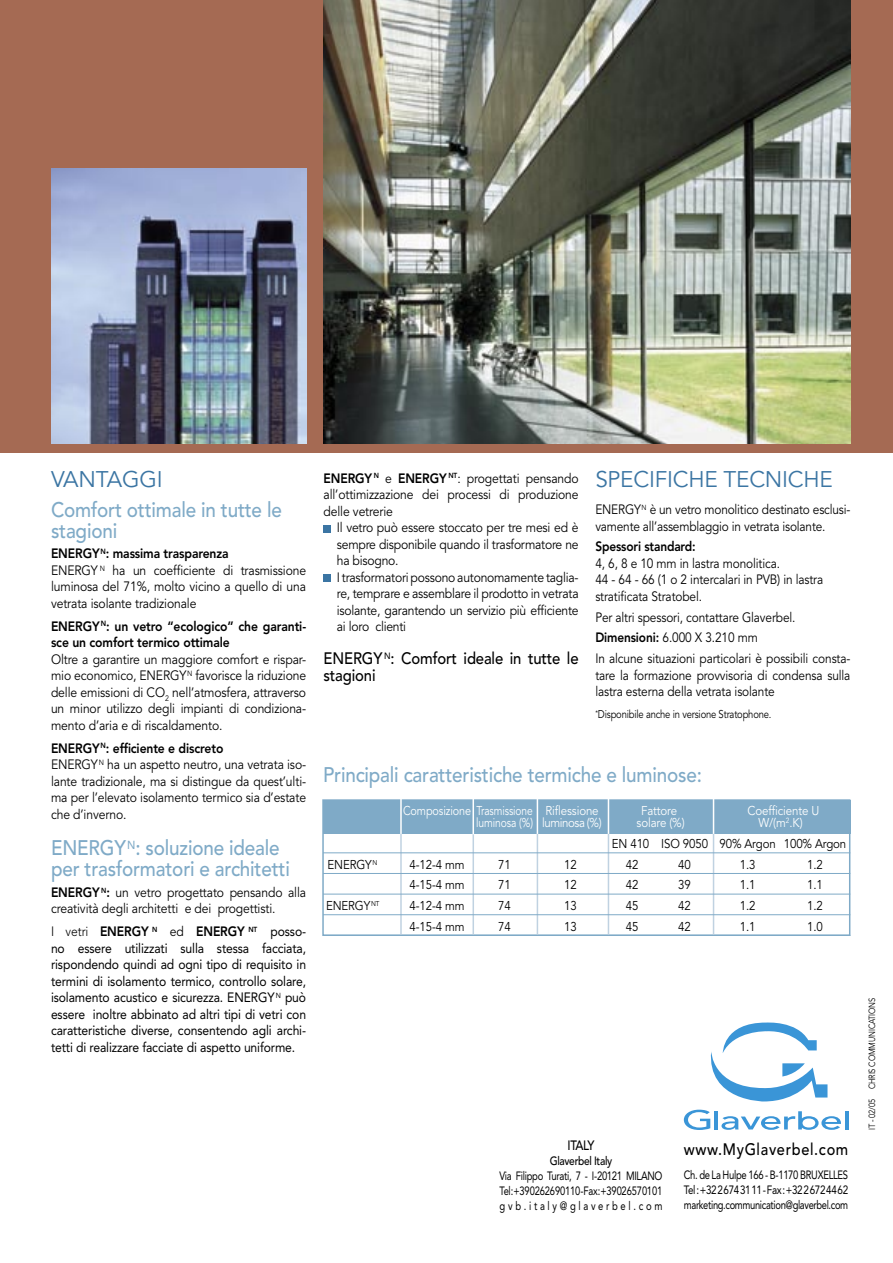
<style>
.page{position:relative;width:893px;height:1263px;background:#fff}
.page>*{position:absolute;margin:0;border:0;box-sizing:border-box;transform-origin:0 0}
.titre1{font:22.5px "Avenir";letter-spacing:-.01em;color:#3b75a3}
.titre2{font:500 21px/21px "Avenir";letter-spacing:-.01em;color:#7faac7;scale:.9 1}
.texte{font:500 16.5px/17.2px "Avenir";letter-spacing:-.01em;color:#000;scale:.9 1}
.texte-2{font:500 16.5px "Avenir";letter-spacing:.045em;color:#000;scale:.88 1}
.texte-3{font:13.5px/16.5px "Avenir";letter-spacing:-.01em;color:#000;text-align:justify;scale:.9 1}
.texte-4{font:13.5px/16.5px "Avenir";letter-spacing:-.01em;color:#000;scale:.88 1}
.texte-5{font:13.5px/16.5px "Avenir";letter-spacing:-.01em;color:#000;text-align:justify;scale:.9 1}
.texte-6{font:800 13.5px/16.5px "Avenir";letter-spacing:-.01em;color:#000;scale:.9 1}
.t1{font:500 13.5px "Avenir";letter-spacing:-.075em;color:#000;scale:.85 1}
.TEXTE_TAB{font:12.75px "Avenir";letter-spacing:-.01em;color:#000;scale:.9 1}
.texte-7{font:12.75px "Avenir";letter-spacing:-.01em;color:#000;scale:.9 1}
.texte-8{font:12.75px "Avenir";letter-spacing:-.01em;color:#fff;scale:.9 1}
.texte-9{font:12.75px "Avenir";letter-spacing:-.01em;color:#fff;scale:.85 1}
.texte-10{font:12.75px "Avenir";letter-spacing:-.01em;color:#fff;scale:.81 1}
.t2{font:12px/15px "Avenir";letter-spacing:-.03em;color:#000;text-align:justify;scale:.79 1}
.t3{font:12px/15px "Avenir";letter-spacing:-.03em;color:#000;scale:.82 1}
.t4{font:500 12px "Avenir";letter-spacing:-.03em;color:#000;scale:.85 1}
.TEXTE_TAB-2{font:11.25px "Avenir";letter-spacing:-.02em;color:#000;scale:.84 1}
.TEXTE_TAB-3{font:9px "Avenir";letter-spacing:-.02em;color:#000;scale:.84 1}
.s1{font-weight:800}
.s2{font-weight:300}
.s3{font-style:inherit}
</style>
<div class="page">
<div style="left:0;top:0;width:893px;height:452px;background:#a56a53"></div>
<img style="left:323px;top:0;width:527px;height:444px">
<img style="left:51px;top:169px;width:255px;height:275px">
<div style="left:324px;top:525px;width:7px;height:7px;background:#3b75a3"></div>
<div style="left:324px;top:574px;width:7px;height:8px;background:#3b75a3"></div>
<div style="left:322px;top:799px;width:528px;height:137px;border:2px solid #7faac7"></div>
<hr style="left:472px;top:834px;width:2px;height:101px;background:#c0d2e1">
<div style="left:323px;top:800px;width:527px;height:34px;background:#7faac7"></div>
<hr style="left:400px;top:797px;width:2px;height:37px;background:#fff">
<hr style="left:400px;top:834px;width:2px;height:101px;background:#c0d2e1">
<hr style="left:713px;top:798px;width:1px;height:36px;background:#fff">
<hr style="left:713px;top:834px;width:1px;height:101px;background:#c0d2e1">
<hr style="left:537px;top:798px;width:1px;height:36px;background:#fff">
<hr style="left:537px;top:834px;width:1px;height:101px;background:#c0d2e1">
<hr style="left:608px;top:797px;width:1px;height:37px;background:#fff">
<hr style="left:608px;top:834px;width:1px;height:101px;background:#c0d2e1">
<hr style="left:323px;top:852px;width:527px;height:1px;background:#7faac7">
<hr style="left:323px;top:873px;width:527px;height:1px;background:#7faac7">
<hr style="left:323px;top:894px;width:527px;height:1px;background:#7faac7">
<hr style="left:323px;top:914px;width:527px;height:1px;background:#7faac7">
<hr style="left:323px;top:935px;width:527px;height:1px;background:#7faac7">
<hr style="left:472px;top:796px;width:2px;height:38px;background:#fff">
<svg style="left:710px;top:1022px;width:117px;height:79px"></svg>
<svg style="left:684px;top:1110px;width:26px;height:20px"></svg>
<hr style="left:715px;top:1111px;width:3px;height:18px;background:#3a95d7">
<svg style="left:721px;top:1111px;width:120px;height:19px"></svg>
<hr style="left:845px;top:1111px;width:3px;height:18px;background:#3a95d7">
<p class="titre1" style="left:51px;top:466px;width:113px">VANTAGGI</p>
<p class="titre2" style="left:51px;top:499px;width:258px">Comfort ottimale in tutte le stagioni</p>
<p class="texte-6" style="left:51px;top:545px;width:199px">ENERGY<sup>N</sup>: massima trasparenza</p>
<p class="texte-3" style="left:51px;top:562px;width:285px">ENERGY <sup>N</sup> ha un coefficiente di trasmissione luminosa del 71%, molto vicino a quello di una vetrata isolante tradizionale</p>
<p class="texte-6" style="left:51px;top:618px;width:285px">ENERGY <sup>N</sup>: un vetro “ecologico” che garanti&shy;sce un comfort termico ottimale</p>
<p class="texte-3" style="left:51px;top:651px;width:285px">Oltre a garantire un maggiore comfort e rispar&shy;mio economico, ENERGY<sup>N</sup> favorisce la riduzione delle emissioni di CO<sub>2</sub> nell’atmosfera, attraverso un minor utilizzo degli impianti di condiziona&shy;mento d’aria e di riscaldamento.</p>
<p class="texte-6" style="left:51px;top:740px;width:193px">ENERGY<sup>N</sup>: efficiente e discreto</p>
<p class="texte-3" style="left:51px;top:756px;width:285px">ENERGY<sup>N</sup> ha un aspetto neutro, una vetrata iso&shy;lante tradizionale, ma si distingue da quest’ulti&shy;ma per l’elevato isolamento termico sia d’estate che d’inverno.</p>
<p class="titre2" style="left:51px;top:838px;width:267px">ENERGY<sup>N</sup>: soluzione ideale per trasformatori e architetti</p>
<p class="texte-3" style="left:51px;top:884px;width:285px"><span class="s1">ENERGY</span> <sup>N</sup><span class="s1">:</span> un vetro progettato pensando alla creatività degli architetti e dei progettisti.</p>
<p class="texte-5" style="left:51px;top:923px;width:285px"><span class="s2">I vetri</span> <span class="s1">ENERGY</span> <sup>N</sup> <span class="s3">ed</span> <span class="s1">ENERGY</span> <sup>NT</sup> posso&shy;no essere utilizzati sulla stessa facciata, rispondendo quindi ad ogni tipo di requisito in termini di isolamento termico, controllo solare, isolamento acustico e sicurezza. ENERGY <sup>N</sup> può essere inoltre abbinato ad altri tipi di vetri con caratteristiche diverse, consentendo agli archi&shy;tetti di realizzare facciate di aspetto uniforme.</p>
<p class="texte-3" style="left:324px;top:470px;width:285px"><span class="s1">ENERGY</span> <sup>N</sup> e <span class="s1">ENERGY</span> <sup>NT</sup>: progettati pensando all’ottimizzazione dei processi di produzione delle vetrerie</p>
<p class="texte-3" style="left:337px;top:520px;width:270px">Il vetro può essere stoccato per tre mesi ed è sempre disponibile quando il trasformatore ne ha bisogno.</p>
<p class="texte-3" style="left:337px;top:569px;width:270px">I trasformatori possono autonomamente taglia&shy;re, temprare e assemblare il prodotto in vetrata isolante, garantendo un servizio più efficiente ai loro clienti</p>
<p class="texte" style="left:324px;top:650px;width:285px">ENERGY <sup>N</sup>: Comfort ideale in tutte le stagioni</p>
<p class="titre1" style="left:595px;top:466px;width:239px">SPECIFICHE TECNICHE</p>
<p class="texte-4" style="left:595px;top:502px;width:291px">ENERGY<sup>N</sup> è un vetro monolitico destinato esclusi&shy;vamente all’assemblaggio in vetrata isolante.</p>
<p class="texte-4" style="left:595px;top:539px;width:261px"><span class="s1">Spessori standard:<br></span>4, 6, 8 e 10 mm in lastra monolitica.<br>44 - 64 - 66 (1 o 2 intercalari in PVB) in lastra stratificata Stratobel.</p>
<p class="texte-4" style="left:595px;top:609px;width:229px">Per altri spessori, contattare Glaverbel.</p>
<p class="texte-4" style="left:595px;top:630px;width:186px"><span class="s1">Dimensioni:</span> 6.000 X 3.210 mm</p>
<p class="texte-4" style="left:595px;top:651px;width:291px;text-align:justify">In alcune situazioni particolari è possibili consta&shy;tare la formazione provvisoria di condensa sulla lastra esterna della vetrata isolante</p>
<p class="TEXTE_TAB-2" style="left:595px;top:708px;width:211px"><sup>*</sup>Disponibile anche in versione Stratophone.</p>
<p class="titre2" style="left:323px;top:764px;width:422px">Principali caratteristiche termiche e luminose:</p>
<p class="texte-9" style="left:403px;top:803px;width:232px">Composizione Trasmissione Riflessione</p>
<p class="texte-8" style="left:641px;top:803px;width:42px">Fattore</p>
<p class="texte-8" style="left:748px;top:803px;width:81px">Coefficiente U</p>
<p class="texte-10" style="left:476px;top:815px;width:156px">luminosa (%) luminosa (%)</p>
<p class="texte-8" style="left:637px;top:815px;width:55px">solare (%)</p>
<p class="texte-8" style="left:758px;top:815px;width:51px">W/(m<sup>2</sup>.K)</p>
<p class="texte-7" style="left:612px;top:836px;width:262px">EN 410 ISO 9050 90% Argon 100% Argon</p>
<p class="texte-7" style="left:328px;top:857px;width:57px">ENERGY<sup>N</sup></p>
<p class="texte-7" style="left:410px;top:857px;width:63px">4-12-4 mm</p>
<p class="texte-7" style="left:498px;top:857px;width:16px">71</p>
<p class="texte-7" style="left:564px;top:857px;width:16px">12</p>
<p class="texte-7" style="left:626px;top:857px;width:16px">42</p>
<p class="texte-7" style="left:678px;top:857px;width:16px">40</p>
<p class="texte-7" style="left:740px;top:857px;width:19px">1.3</p>
<p class="texte-7" style="left:807px;top:857px;width:19px">1.2</p>
<p class="TEXTE_TAB" style="left:410px;top:878px;width:63px">4-15-4 mm</p>
<p class="TEXTE_TAB" style="left:498px;top:878px;width:16px">71</p>
<p class="TEXTE_TAB" style="left:564px;top:878px;width:16px">12</p>
<p class="TEXTE_TAB" style="left:626px;top:878px;width:16px">42</p>
<p class="TEXTE_TAB" style="left:678px;top:878px;width:16px">39</p>
<p class="TEXTE_TAB" style="left:740px;top:878px;width:19px">1.1</p>
<p class="TEXTE_TAB" style="left:807px;top:878px;width:19px">1.1</p>
<p class="TEXTE_TAB" style="left:326px;top:898px;width:61px">ENERGY<sup>NT</sup></p>
<p class="TEXTE_TAB" style="left:410px;top:898px;width:63px">4-12-4 mm</p>
<p class="TEXTE_TAB" style="left:498px;top:898px;width:16px">74</p>
<p class="TEXTE_TAB" style="left:564px;top:898px;width:16px">13</p>
<p class="TEXTE_TAB" style="left:626px;top:898px;width:16px">45</p>
<p class="TEXTE_TAB" style="left:678px;top:898px;width:16px">42</p>
<p class="TEXTE_TAB" style="left:740px;top:898px;width:19px">1.2</p>
<p class="TEXTE_TAB" style="left:807px;top:898px;width:19px">1.2</p>
<p class="TEXTE_TAB" style="left:410px;top:919px;width:63px">4-15-4 mm</p>
<p class="TEXTE_TAB" style="left:498px;top:919px;width:16px">74</p>
<p class="TEXTE_TAB" style="left:564px;top:919px;width:16px">13</p>
<p class="TEXTE_TAB" style="left:626px;top:919px;width:16px">45</p>
<p class="TEXTE_TAB" style="left:678px;top:919px;width:16px">42</p>
<p class="TEXTE_TAB" style="left:740px;top:919px;width:19px">1.1</p>
<p class="TEXTE_TAB" style="left:807px;top:919px;width:19px">1.0</p>
<p class="t1" style="left:567px;top:1137px;width:33px">ITALY</p>
<p class="t4" style="left:550px;top:1153px;width:75px">Glaverbel Italy</p>
<p class="t2" style="left:500px;top:1168px;width:208px">Via Filippo Turati, 7 - I-20121 MILANO Tel : +39 02 626 90 110 - Fax : +39 02 657 01 01 gvb.italy@glaverbel.com</p>
<p class="texte-2" style="left:684px;top:1140px;width:188px">www.MyGlaverbel.com</p>
<p class="t2" style="left:684px;top:1167px;width:210px">Ch. de La Hulpe 166 - B-1170 BRUXELLES</p>
<p class="t3" style="left:684px;top:1182px;width:202px">Tel : +32 2 674 31 11 - Fax : +32 2 672 44 62 marketing.communication@glaverbel.com</p>
<p class="TEXTE_TAB-3" style="left:867px;top:1130px;width:159px;rotate:-90deg">IT - 02/05 CHRIS COMMUNICATIONS</p>
</div>
